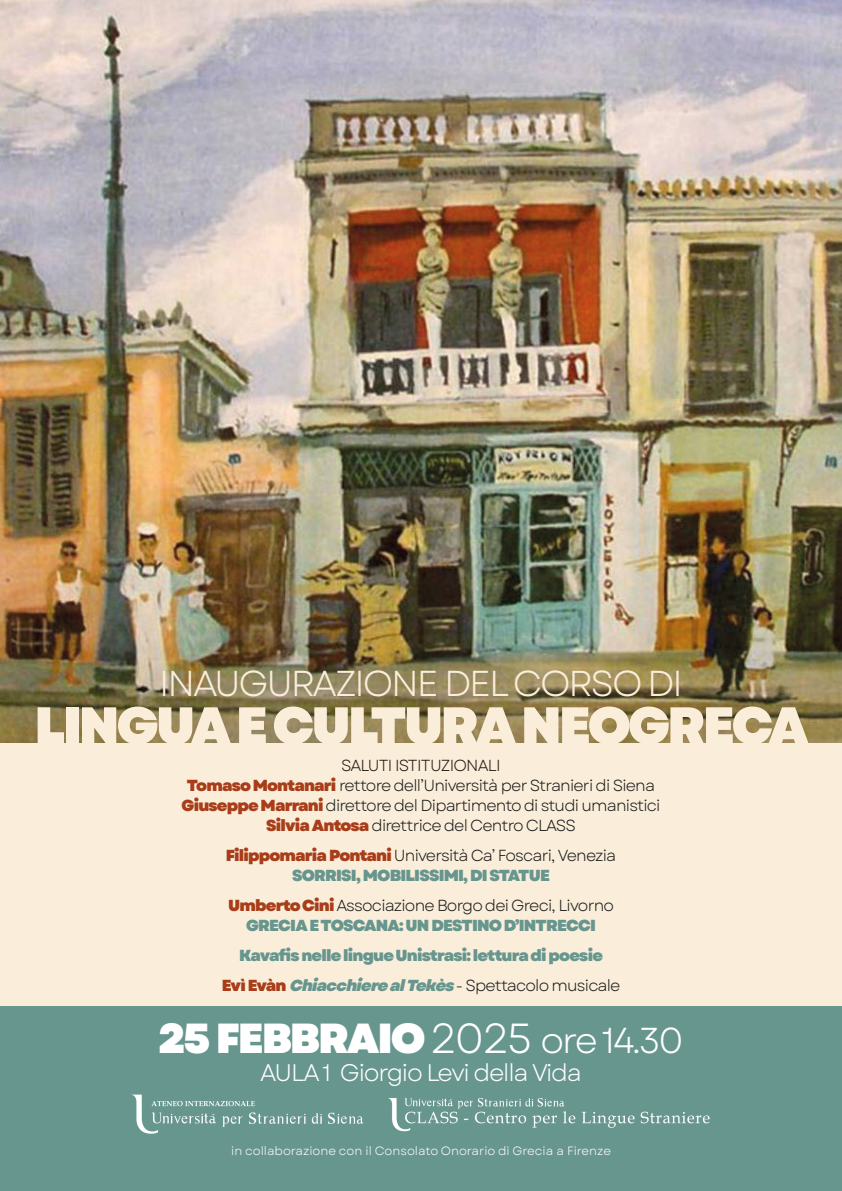
<style>
.page{position:relative;width:842px;height:1191px;background:#fff}
.page>*{position:absolute;margin:0;border:0;box-sizing:border-box;transform-origin:0 0}
.t1{font:800 52px "Garet";letter-spacing:-.055em;color:#faeedb}
.t2{font:800 42px "Garet";letter-spacing:-.05em;color:#fff}
.t3{font:36px "Garet";letter-spacing:-.06em;color:#faeedb}
.t4{font:24px "Garet";letter-spacing:-.05em;color:#fff}
.t5{font:16px/20px "Garet";letter-spacing:-.05em;color:#1d1d1b;text-align:center}
.t6{font:800 16px/20px "Garet";letter-spacing:-.05em;color:#67968e;text-align:center}
.t7{font:12px "Garet";color:#fff}
.s1{color:#251b12}
.s2{font-weight:800;color:#a83d1a}
.s3{font-weight:800;color:#67968e}
.s4{color:#a83d1a}
.s5{font-weight:400;color:#1d1d1b}
.s6{font-style:italic}
.s7{font-weight:400}
.s8{font-weight:400;font-size:36px}
</style>
<div class="page">
<div style="left:0;top:0;width:842px;height:1050px;background:#faeedb"></div>
<div style="left:0;top:1006px;width:842px;height:185px;background:#67968e"></div>
<img style="left:0;top:0;width:842px;height:743px">
<img style="left:131px;top:1094px;width:233px;height:40px">
<img style="left:388px;top:1098px;width:322px;height:34px">
<h3 class="t3" style="left:159px;top:661px;width:525px">INAUGURAZIONE DEL CORSO DI</h3>
<h1 class="t1" style="left:34px;top:691px;width:776px">LINGUA E CULTURA NEOGRECA</h1>
<p class="t5" style="left:182px;top:755px;width:480px"><span class="s1">SALUTI ISTITUZIONALI<br></span><span class="s2">Tomaso Montanari</span> rettore dell’Università per Stranieri di Siena <span class="s2">Giuseppe Marrani</span> direttore del Dipartimento di studi umanistici <span class="s2">Silvia Antosa</span> direttrice del Centro CLASS</p>
<p class="t5" style="left:226px;top:845px;width:392px"><span class="s2">Filippomaria Pontani</span> Università Ca’ Foscari, Venezia<br><span class="s3">SORRISI, MOBILISSIMI, DI STATUE</span></p>
<p class="t6" style="left:228px;top:895px;width:387px"><span class="s4">Umberto Cini</span> <span class="s5">Associazione Borgo dei Greci, Livorno<br></span>GRECIA E TOSCANA: UN DESTINO D’INTRECCI</p>
<p class="t6" style="left:222px;top:940px;width:400px;line-height:30px">Kavafis nelle lingue Unistrasi: lettura di poesie<br><span class="s4">Evì Evàn</span> <span class="s6">ChiacchierealTekès</span><span class="s5">- Spettacolo musicale</span></p>
<h2 class="t2" style="left:158px;top:1011px;width:527px">25 FEBBRAIO <span class="s7">2025</span> <span class="s8">ore 14.30</span></h2>
<h3 class="t4" style="left:260px;top:1058px;width:323px">AULA 1 Giorgio Levi della Vida</h3>
<p class="t7" style="left:231px;top:1143px;width:381px">in collaborazione con il Consolato Onorario di Grecia a Firenze</p>
</div>
